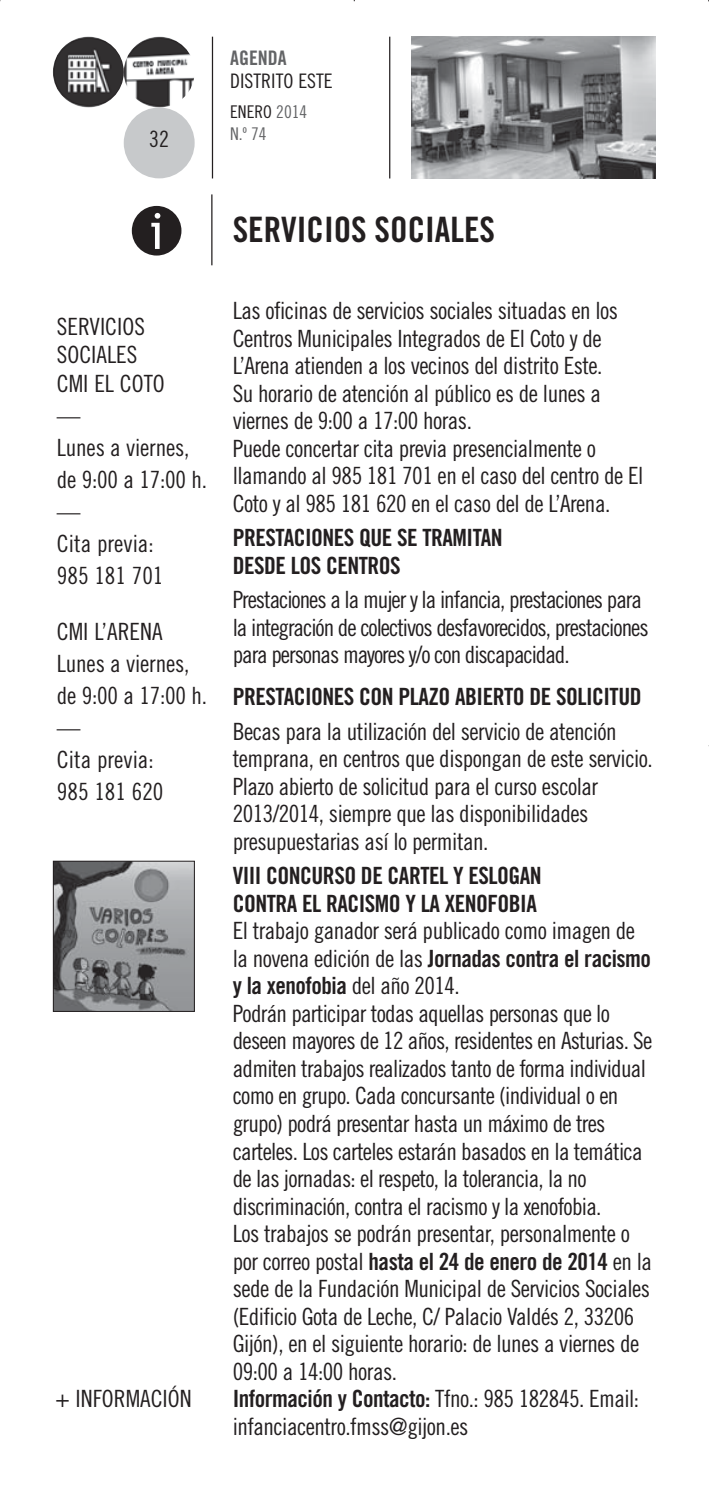
<style>
.page{position:relative;width:709px;height:1489px;background:#fff}
.page>*{position:absolute;margin:0;border:0;box-sizing:border-box;transform-origin:0 0}
.t1{font:50px "Trebuchet MS";color:#fff}
.t2{font:35px "Trade Gothic Bold Cond Twenty";color:#231f20}
.t3{font:23.75px/27.5px "Trade Gothic Cond Eighteen";letter-spacing:-.02em;color:#231f20}
.t4{font:23.75px/27.5px "Trade Gothic Bold Cond Twenty";letter-spacing:-.02em;color:#231f20}
.t5{font:23.75px/27.5px "Trade Gothic Cond Eighteen";letter-spacing:-.045em;color:#231f20}
.t6{font:23.75px/32px "Trade Gothic Cond Eighteen";color:#231f20}
.t7{font:22.5px "Trade Gothic Cond Eighteen";color:#231f20}
.t8{font:20px "Trade Gothic Cond Eighteen";color:#231f20}
.t9{font:20px "Trade Gothic Bold Cond Twenty";color:#636466}
.t10{font:17.5px/22.5px "Trade Gothic Cond Eighteen";color:#636466}
.s1{color:#231f20}
.s2{font-family:"Trade Gothic Cond Eighteen"}
.s3{font-family:"Trade Gothic Bold Cond Twenty"}
</style>
<div class="page">
<img style="left:411px;top:37px;width:244px;height:141px">
<hr style="left:212px;top:37px;width:1px;height:141px;background:#231f20">
<hr style="left:389px;top:37px;width:1px;height:141px;background:#231f20">
<div style="left:124px;top:107px;width:71px;height:71px;background:#c7c9cb;border-radius:50%"></div>
<img style="left:124px;top:37px;width:71px;height:70px;border-radius:50%">
<img style="left:53px;top:37px;width:71px;height:70px;border-radius:50%">
<div style="left:132px;top:206px;width:49px;height:49px;background:#231f20;border-radius:50%"></div>
<hr style="left:211px;top:194px;width:1px;height:71px;background:#231f20">
<img style="left:55px;top:862px;width:138px;height:147px">
<div style="left:53px;top:860px;width:142px;height:151px;border:1px solid #231f20"></div>
<p class="t7" style="left:149px;top:131px;width:21px">32</p>
<p class="t9" style="left:230px;top:51px;width:58px">AGENDA</p>
<p class="t8" style="left:230px;top:73px;width:104px">DISTRITO ESTE</p>
<p class="t10" style="left:230px;top:102px;width:79px"><span class="s1">ENERO</span> 2014<br>N.º 74</p>
<h1 class="t1" style="left:149px;top:202px;width:16px">i</h1>
<p class="t6" style="left:57px;top:314px;width:109px;line-height:28.5px">SERVICIOS<br>SOCIALES<br>CMI EL COTO</p>
<p class="t3" style="left:57px;top:401px;width:152px;line-height:32px">—<br>Lunes a viernes, de 9:00 a 17:00 h. —<br>Cita previa:<br>985 181 701</p>
<p class="t6" style="left:57px;top:617px;width:152px">CMI L’ARENA<br>Lunes a viernes, de 9:00 a 17:00 h. —<br>Cita previa:<br>985 181 620</p>
<p class="t6" style="left:55px;top:1384px;width:138px">+ INFORMACIÓN</p>
<h2 class="t2" style="left:233px;top:216px;width:264px">SERVICIOS SOCIALES</h2>
<p class="t3" style="left:233px;top:299px;width:412px">Las oficinas de servicios sociales situadas en los Centros Municipales Integrados de El Coto y de L’Arena atienden a los vecinos del distrito Este.<br>Su horario de atención al público es de lunes a viernes de 9:00 a 17:00 horas.<br>Puede concertar cita previa presencialmente o llamando al 985 181 701 en el caso del centro de El Coto y al 985 181 620 en el caso del de L’Arena.</p>
<p class="t4" style="left:233px;top:526px;width:272px">PRESTACIONES QUE SE TRAMITAN<br>DESDE LOS CENTROS</p>
<p class="t5" style="left:233px;top:588px;width:417px">Prestaciones a la mujer y la infancia, prestaciones para la integración de colectivos desfavorecidos, prestaciones para personas mayores y/o con discapacidad.</p>
<p class="t4" style="left:233px;top:684px;width:410px">PRESTACIONES CON PLAZO ABIERTO DE SOLICITUD</p>
<p class="t3" style="left:233px;top:719px;width:421px">Becas para la utilización del servicio de atención temprana, en centros que dispongan de este servicio.<br>Plazo abierto de solicitud para el curso escolar 2013/2014, siempre que las disponibilidades presupuestarias así lo permitan.</p>
<p class="t4" style="left:233px;top:864px;width:310px">VIII CONCURSO DE CARTEL Y ESLOGAN<br>CONTRA EL RACISMO Y LA XENOFOBIA</p>
<p class="t3" style="left:233px;top:919px;width:404px">El trabajo ganador será publicado como imagen de</p>
<p class="t4" style="left:233px;top:946px;width:420px"><span class="s2">la novena edición de las</span> Jornadas contra el racismo y la xenofobia <span class="s2">del año 2014.</span></p>
<p class="t3" style="left:233px;top:1001px;width:421px">Podrán participar todas aquellas personas que lo deseen mayores de 12 años, residentes en Asturias. Se admiten trabajos realizados tanto de forma individual como en grupo. Cada concursante (individual o en grupo) podrá presentar hasta un máximo de tres carteles. Los carteles estarán basados en la temática de las jornadas: el respeto, la tolerancia, la no discriminación, contra el racismo y la xenofobia.<br>Los trabajos se podrán presentar, personalmente o</p>
<p class="t4" style="left:233px;top:1249px;width:421px"><span class="s2">por correo postal</span> hasta el 24 de enero de 2014 <span class="s2">en la</span></p>
<p class="t3" style="left:233px;top:1276px;width:419px">sede de la Fundación Municipal de Servicios Sociales (Edificio Gota de Leche, C/ Palacio Valdés 2, 33206<br>Gijón), en el siguiente horario: de lunes a viernes de 09:00 a 14:00 horas.<br><span class="s3">Información y Contacto:</span> Tfno.: 985 182845. Email: infanciacentro.fmss@gijon.es</p>
</div>
